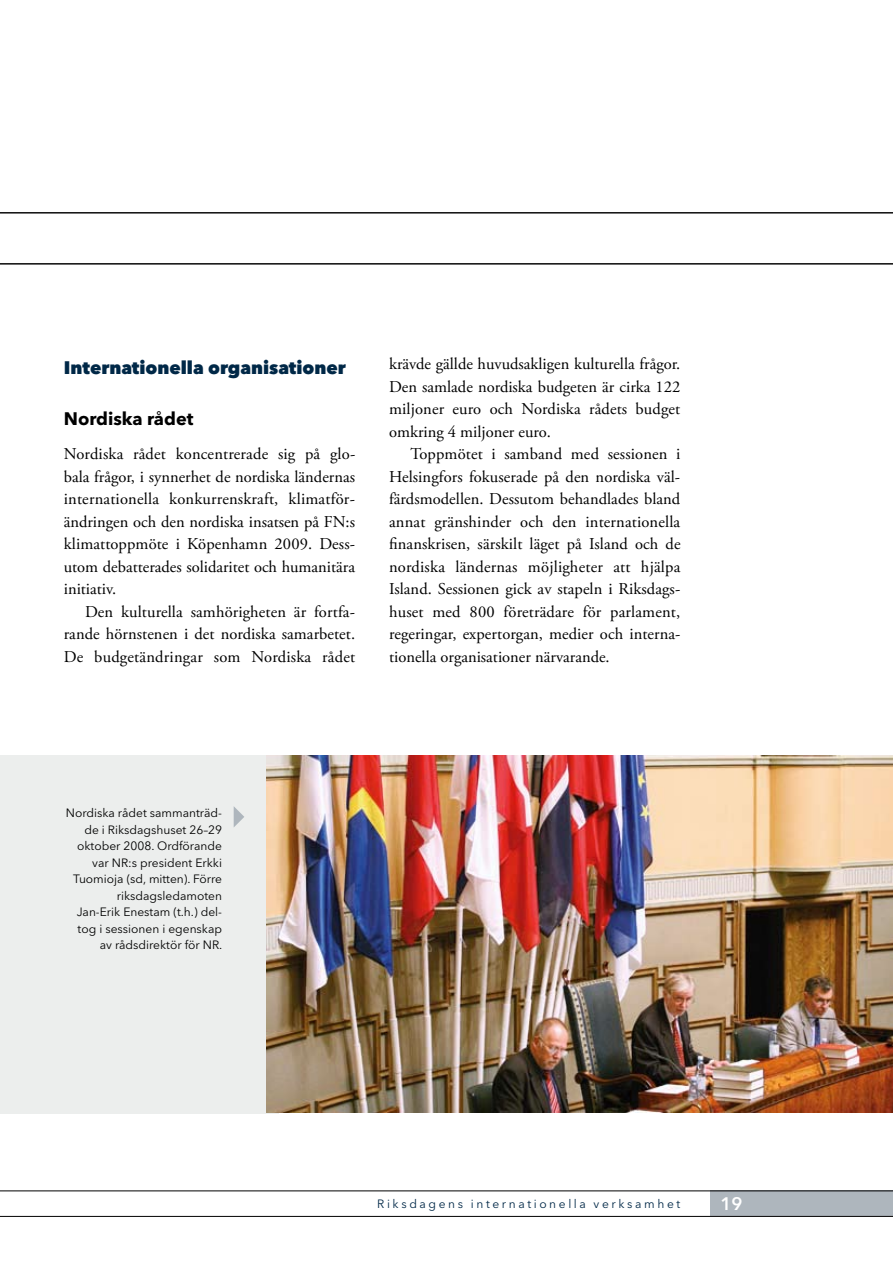
<style>
.page{position:relative;width:893px;height:1263px;background:#fff}
.page>*{position:absolute;margin:0;border:0;box-sizing:border-box;transform-origin:0 0}
.t1{font:800 18px "Avenir Next LT Pro";color:#002847}
.t2{font:700 18px "Avenir Next LT Pro";color:#000}
.t3{font:600 18px "Avenir Next LT Pro";color:#fff}
.t4{font:16.5px/22.5px "Adobe Garamond Pro";letter-spacing:-.015em;color:#000;text-align:justify}
.t5{font:12px/16.5px "Avenir Next LT Pro";color:#000;text-align:right}
.t6{font:12px "Avenir Next LT Pro";letter-spacing:.215em;color:#002847}
</style>
<div class="page">
<div style="left:710px;top:1191px;width:183px;height:25px;background:#aeb6bd"></div>
<hr style="left:0;top:1190px;width:893px;height:1px;background:#000">
<hr style="left:0;top:1216px;width:893px;height:1px;background:#000">
<hr style="left:0;top:755px;width:1px;height:358px;background:#eceeed">
<div style="left:2px;top:755px;width:277px;height:358px;background:#eceeed"></div>
<hr style="left:0;top:213px;width:893px;height:1px;background:#000">
<hr style="left:0;top:264px;width:893px;height:1px;background:#000">
<img style="left:267px;top:755px;width:626px;height:358px">
<svg style="left:234px;top:807px;width:10px;height:20px"></svg>
<p class="t1" style="left:64px;top:357px;width:284px">Internationella organisationer</p>
<p class="t2" style="left:64px;top:407px;width:131px">Nordiska rådet</p>
<p class="t4" style="left:64px;top:443px;width:293px">Nordiska rådet koncentrerade sig på glo&shy;bala frågor, i synnerhet de nordiska ländernas internationella konkurrenskraft, klimatför&shy;ändringen och den nordiska insatsen på FN:s klimattoppmöte i Köpenhamn 2009. Dess&shy;utom debatterades solidaritet och humanitära initiativ.</p>
<p class="t4" style="left:64px;top:601px;width:293px;text-indent:21px">Den kulturella samhörigheten är fortfa&shy;rande hörnstenen i det nordiska samarbetet.<br>De budgetändringar som Nordiska rådet</p>
<p class="t4" style="left:389px;top:353px;width:293px">krävde gällde huvudsakligen kulturella frågor.<br>Den samlade nordiska budgeten är cirka 122 miljoner euro och Nordiska rådets budget omkring 4 miljoner euro.</p>
<p class="t4" style="left:389px;top:443px;width:293px;text-indent:21px">Toppmötet i samband med sessionen i Helsingfors fokuserade på den nordiska väl&shy;färdsmodellen. Dessutom behandlades bland annat gränshinder och den internationella finanskrisen, särskilt läget på Island och de nordiska ländernas möjligheter att hjälpa Island. Sessionen gick av stapeln i Riksdags&shy;huset med 800 företrädare för parlament, regeringar, expertorgan, medier och interna&shy;tionella organisationer närvarande.</p>
<p class="t5" style="left:66px;top:805px;width:158px">Nordiska rådet sammanträd&shy;de i Riksdagshuset 26–29 oktober 2008. Ordförande var NR:s president Erkki<br>Tuomioja (sd, mitten). Förre riksdagsledamoten<br>Jan-Erik Enestam (t.h.) del&shy;tog i sessionen i egenskap av rådsdirektör för NR.</p>
<p class="t6" style="left:377px;top:1196px;width:304px">Riksdagens internationella verksamhet</p>
<p class="t3" style="left:721px;top:1193px;width:23px">19</p>
</div>
